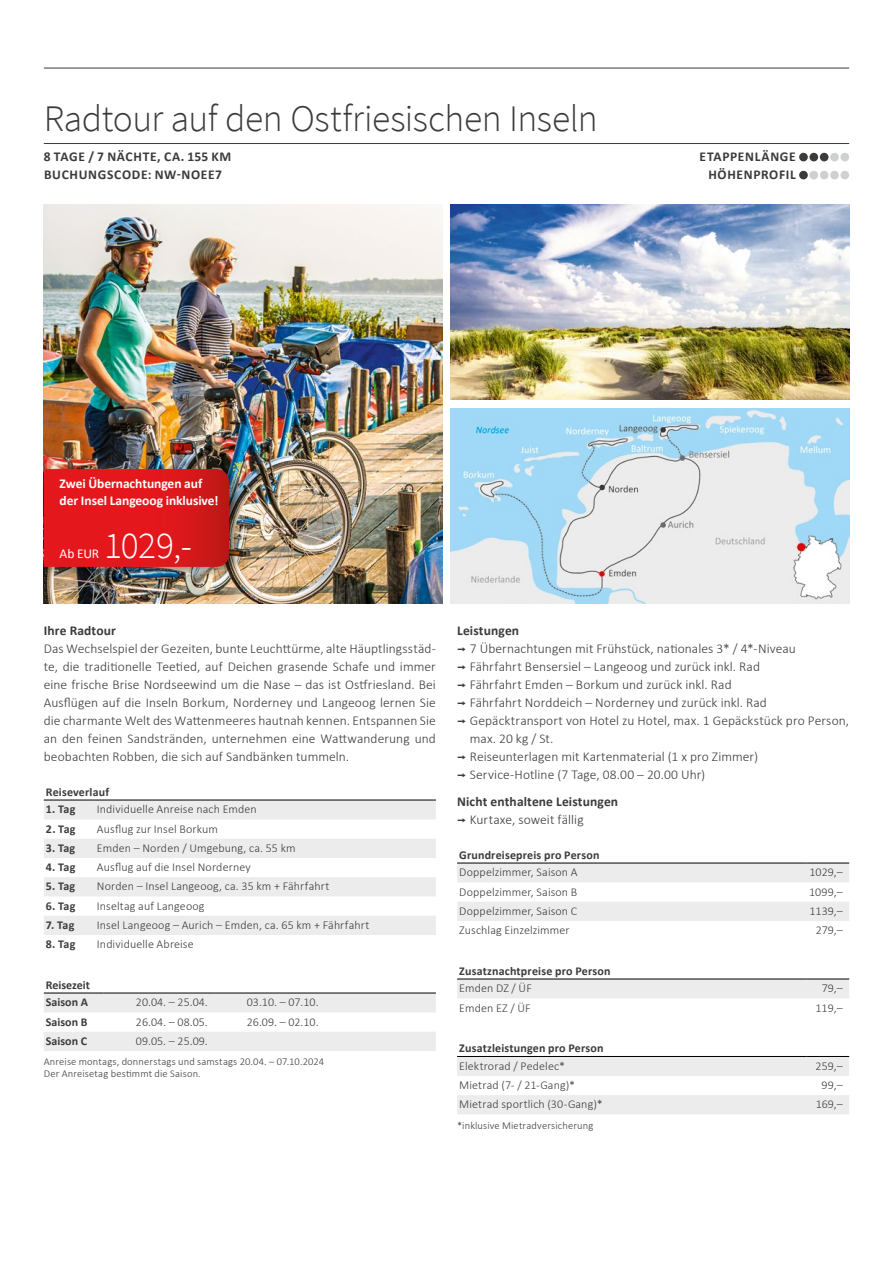
<style>
.page{position:relative;width:893px;height:1263px;background:#fff}
.page>*{position:absolute;margin:0;border:0;box-sizing:border-box;transform-origin:0 0}
.t1{font:300 37.5px "Source Sans Pro";letter-spacing:-.01em;color:#3b3b3a}
.t2{font:300 37.5px "Source Sans Pro";color:#fff}
.t3{font:300 13.5px/18px "Calibri";letter-spacing:.005em;color:#3b3b3a;text-align:justify}
.t4{font:700 13.5px/18px "Calibri";letter-spacing:.025em;color:#3b3b3a}
.t5{font:700 13.5px/18px "Calibri";letter-spacing:.05em;color:#3b3b3a}
.t6{font:700 13.5px/17.2px "Calibri";letter-spacing:-.005em;color:#fff}
.t7{font:13.5px "Calibri";color:#fff}
.t8{font:300 12px "Calibri";letter-spacing:.01em;color:#3b3b3a}
.t9{font:700 12px/17.7px "Calibri";letter-spacing:.015em;color:#3b3b3a}
.t10{font:300 10.5px/12px "Calibri";letter-spacing:.015em;color:#3b3b3a}
.s1{font-family:"Interstate";font-weight:400}
.s2{font-weight:300}
</style>
<div class="page">
<img style="left:44px;top:204px;width:398px;height:400px">
<img style="left:451px;top:204px;width:398px;height:196px">
<img style="left:451px;top:408px;width:398px;height:196px">
<div style="left:40px;top:463px;width:204px;height:116px;background:#000;opacity:.45"></div>
<svg style="left:44px;top:469px;width:185px;height:98px;background:#dc171b"></svg>
<hr style="left:44px;top:143px;width:805px;height:1px;background:#3b3b3a">
<hr style="left:44px;top:68px;width:805px;height:1px;background:#3b3b3a">
<div style="left:799px;top:153px;width:9px;height:8px;background:#3b3b3a;border-radius:50%"></div>
<div style="left:809px;top:153px;width:9px;height:8px;background:#3b3b3a;border-radius:50%"></div>
<div style="left:820px;top:153px;width:8px;height:8px;background:#3b3b3a;border-radius:50%"></div>
<div style="left:830px;top:153px;width:9px;height:8px;background:#cfd0d0;border-radius:50%"></div>
<div style="left:840px;top:153px;width:9px;height:8px;background:#cfd0d0;border-radius:50%"></div>
<div style="left:799px;top:171px;width:9px;height:8px;background:#3b3b3a;border-radius:50%"></div>
<div style="left:809px;top:171px;width:9px;height:8px;background:#cfd0d0;border-radius:50%"></div>
<div style="left:820px;top:171px;width:8px;height:8px;background:#cfd0d0;border-radius:50%"></div>
<div style="left:830px;top:171px;width:9px;height:8px;background:#cfd0d0;border-radius:50%"></div>
<div style="left:840px;top:171px;width:9px;height:8px;background:#cfd0d0;border-radius:50%"></div>
<svg style="left:44px;top:801px;width:392px;height:134px;fill:#ececed"></svg>
<hr style="left:44px;top:800px;width:51px;height:1px;background:#000">
<hr style="left:95px;top:800px;width:341px;height:1px;background:#000">
<svg style="left:44px;top:994px;width:392px;height:57px"></svg>
<hr style="left:44px;top:993px;width:59px;height:1px;background:#000">
<hr style="left:103px;top:993px;width:111px;height:1px;background:#000">
<hr style="left:214px;top:993px;width:111px;height:1px;background:#000">
<hr style="left:325px;top:993px;width:111px;height:1px;background:#000">
<svg style="left:457px;top:864px;width:392px;height:57px"></svg>
<hr style="left:457px;top:863px;width:349px;height:1px;background:#000">
<hr style="left:806px;top:863px;width:43px;height:1px;background:#000">
<div style="left:457px;top:980px;width:392px;height:18px;background:#ececed"></div>
<hr style="left:457px;top:979px;width:349px;height:1px;background:#000">
<hr style="left:806px;top:979px;width:43px;height:1px;background:#000">
<svg style="left:457px;top:1057px;width:392px;height:57px"></svg>
<hr style="left:457px;top:1056px;width:349px;height:1px;background:#000">
<hr style="left:806px;top:1056px;width:43px;height:1px;background:#000">
<h1 class="t1" style="left:44px;top:96px;width:556px">Radtour auf den Ostfriesischen Inseln</h1>
<p class="t5" style="left:44px;top:147px;width:189px">8 TAGE / 7 NÄCHTE, CA. 155 KM<br>BUCHUNGSCODE: NW-NOEE7</p>
<p class="t5" style="left:700px;top:147px;width:98px;text-align:right">ETAPPENLÄNGE<br>HÖHENPROFIL</p>
<p class="t6" style="left:60px;top:474px;width:160px">Zwei Übernachtungen auf der Insel Langeoog inklusive!</p>
<p class="t7" style="left:60px;top:544px;width:41px">Ab EUR</p>
<h1 class="t2" style="left:104px;top:522px;width:89px">1029,-</h1>
<p class="t4" style="left:44px;top:621px;width:74px">Ihre Radtour</p>
<p class="t3" style="left:44px;top:640px;width:394px">Das Wechselspiel der Gezeiten, bunte Leuchttürme, alte Häuptlingsstäd&shy;te, die traditionelle Teetied, auf Deichen grasende Schafe und immer eine frische Brise Nordseewind um die Nase – das ist Ostfriesland. Bei Ausflügen auf die Inseln Borkum, Norderney und Langeoog lernen Sie die charmante Welt des Wattenmeeres hautnah kennen. Entspannen Sie an den feinen Sandstränden, unternehmen eine Wattwanderung und beobachten Robben, die sich auf Sandbänken tummeln.</p>
<p class="t9" style="left:46px;top:782px;width:65px">Reiseverlauf</p>
<p class="t9" style="left:46px;top:800px;width:31px">1. Tag</p>
<p class="t8" style="left:97px;top:802px;width:161px">Individuelle Anreise nach Emden</p>
<p class="t9" style="left:46px;top:819px;width:31px">2. Tag</p>
<p class="t8" style="left:97px;top:821px;width:123px">Ausflug zur Insel Borkum</p>
<p class="t9" style="left:46px;top:839px;width:31px">3. Tag</p>
<p class="t8" style="left:97px;top:840px;width:200px">Emden – Norden / Umgebung, ca. 55 km</p>
<p class="t9" style="left:46px;top:858px;width:31px">4. Tag</p>
<p class="t8" style="left:97px;top:860px;width:155px">Ausflug auf die Insel Norderney</p>
<p class="t9" style="left:46px;top:877px;width:31px">5. Tag</p>
<p class="t8" style="left:97px;top:879px;width:234px">Norden – Insel Langeoog, ca. 35 km + Fährfahrt</p>
<p class="t9" style="left:46px;top:896px;width:31px">6. Tag</p>
<p class="t8" style="left:97px;top:898px;width:109px">Inseltag auf Langeoog</p>
<p class="t9" style="left:46px;top:916px;width:30px">7. Tag</p>
<p class="t8" style="left:97px;top:917px;width:274px">Insel Langeoog – Aurich – Emden, ca. 65 km + Fährfahrt</p>
<p class="t9" style="left:46px;top:935px;width:31px">8. Tag</p>
<p class="t8" style="left:97px;top:937px;width:98px">Individuelle Abreise</p>
<p class="t9" style="left:46px;top:975px;width:45px">Reisezeit<br>Saison A</p>
<p class="t8" style="left:136px;top:995px;width:73px">20.04. – 25.04.</p>
<p class="t8" style="left:247px;top:995px;width:73px">03.10. – 07.10.</p>
<p class="t9" style="left:46px;top:1012px;width:43px">Saison B</p>
<p class="t8" style="left:136px;top:1014px;width:73px">26.04. – 08.05.</p>
<p class="t8" style="left:247px;top:1014px;width:73px">26.09. – 02.10.</p>
<p class="t9" style="left:46px;top:1032px;width:43px">Saison C</p>
<p class="t8" style="left:136px;top:1033px;width:73px">09.05. – 25.09.</p>
<p class="t10" style="left:44px;top:1056px;width:282px">Anreise montags, donnerstags und samstags 20.04. – 07.10.2024<br>Der Anreisetag bestimmt die Saison.</p>
<p class="t4" style="left:457px;top:621px;width:64px">Leistungen</p>
<p class="t3" style="left:457px;top:640px;width:340px"><span class="s1">¬</span> 7 Übernachtungen mit Frühstück, nationales 3* / 4*-Niveau</p>
<p class="t3" style="left:457px;top:658px;width:304px"><span class="s1">¬</span> Fährfahrt Bensersiel – Langeoog und zurück inkl. Rad</p>
<p class="t3" style="left:457px;top:676px;width:276px"><span class="s1">¬</span> Fährfahrt Emden – Borkum und zurück inkl. Rad</p>
<p class="t3" style="left:457px;top:694px;width:311px"><span class="s1">¬</span> Fährfahrt Norddeich – Norderney und zurück inkl. Rad</p>
<p class="t3" style="left:457px;top:712px;width:393px"><span class="s1">¬</span> Gepäcktransport von Hotel zu Hotel, max. 1 Gepäckstück pro Person,</p>
<p class="t3" style="left:470px;top:730px;width:85px">max. 20 kg / St.</p>
<p class="t3" style="left:457px;top:748px;width:302px"><span class="s1">¬</span> Reiseunterlagen mit Kartenmaterial (1 x pro Zimmer)</p>
<p class="t3" style="left:457px;top:766px;width:250px"><span class="s1">¬</span> Service-Hotline (7 Tage, 08.00 – 20.00 Uhr)</p>
<p class="t4" style="left:457px;top:792px;width:163px">Nicht enthaltene Leistungen <span class="s1">¬</span> <span class="s2">Kurtaxe, soweit fällig</span></p>
<p class="t9" style="left:459px;top:845px;width:142px">Grundreisepreis pro Person</p>
<p class="t8" style="left:459px;top:865px;width:120px">Doppelzimmer, Saison A</p>
<p class="t8" style="left:810px;top:865px;width:35px">1029,–</p>
<p class="t8" style="left:459px;top:884px;width:120px">Doppelzimmer, Saison B</p>
<p class="t8" style="left:809px;top:884px;width:35px">1099,–</p>
<p class="t8" style="left:459px;top:903px;width:120px">Doppelzimmer, Saison C</p>
<p class="t8" style="left:809px;top:903px;width:35px">1139,–</p>
<p class="t8" style="left:459px;top:923px;width:112px">Zuschlag Einzelzimmer</p>
<p class="t8" style="left:816px;top:923px;width:29px">279,–</p>
<p class="t9" style="left:459px;top:961px;width:153px">Zusatznachtpreise pro Person</p>
<p class="t8" style="left:459px;top:981px;width:74px">Emden DZ / ÜF</p>
<p class="t8" style="left:822px;top:981px;width:23px">79,–</p>
<p class="t8" style="left:459px;top:1000px;width:73px">Emden EZ / ÜF</p>
<p class="t8" style="left:816px;top:1000px;width:29px">119,–</p>
<p class="t9" style="left:459px;top:1039px;width:146px">Zusatzleistungen pro Person</p>
<p class="t8" style="left:459px;top:1058px;width:107px">Elektrorad / Pedelec*</p>
<p class="t8" style="left:816px;top:1058px;width:29px">259,–</p>
<p class="t8" style="left:459px;top:1078px;width:117px">Mietrad (7- / 21-Gang)*</p>
<p class="t8" style="left:822px;top:1078px;width:23px">99,–</p>
<p class="t8" style="left:459px;top:1097px;width:145px">Mietrad sportlich (30-Gang)*</p>
<p class="t8" style="left:816px;top:1097px;width:29px">169,–</p>
<p class="t10" style="left:457px;top:1119px;width:138px">*inklusive Mietradversicherung</p>
</div>
